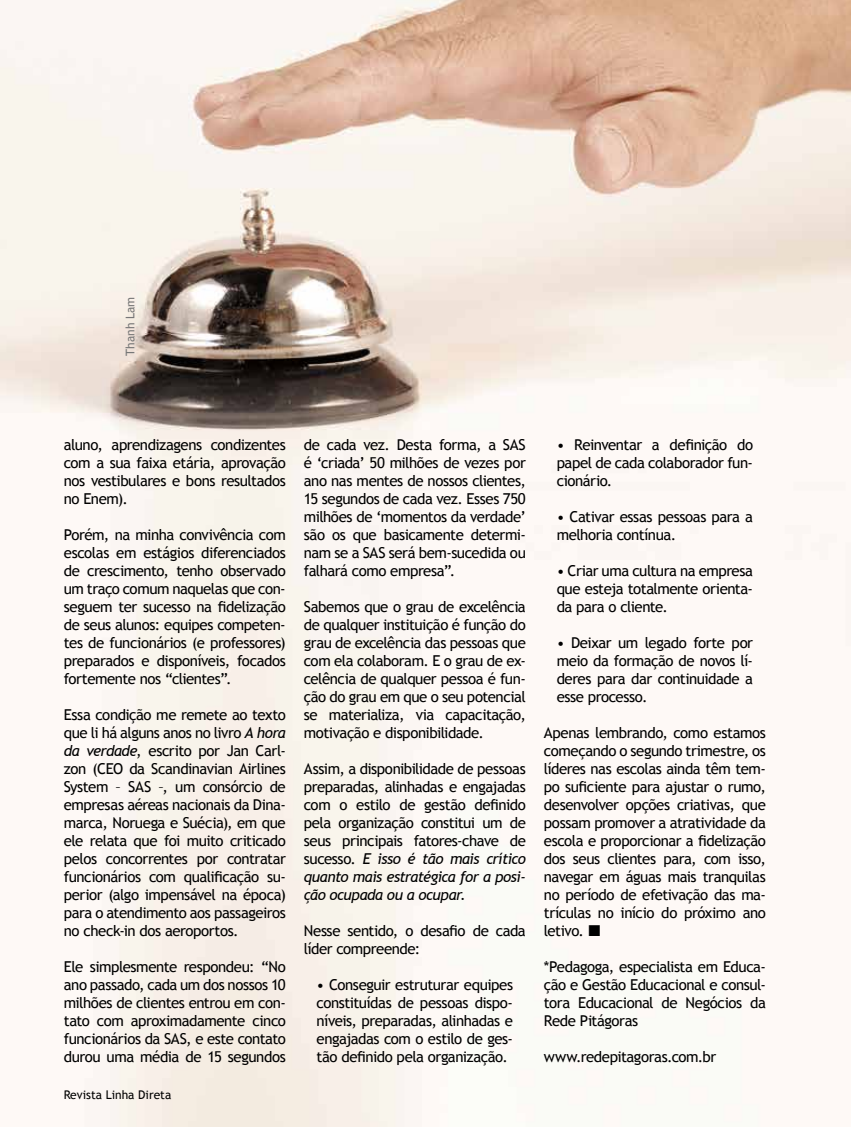
<style>
.page{position:relative;width:851px;height:1127px;background:#fff}
.page>*{position:absolute;margin:0;border:0;box-sizing:border-box;transform-origin:0 0}
.t1{font:15px/18px "Trebuchet MS";letter-spacing:-.03em;color:#000;text-align:justify}
.t2{font:12px "Trebuchet MS";color:#000}
.t3{font:12px "Trebuchet MS";letter-spacing:.005em;color:#777}
.s1{font-style:italic}
</style>
<div class="page">
<img style="left:0;top:0;width:850px;height:1127px">
<svg style="left:589px;top:925px;width:11px;height:11px"></svg>
<p class="t3" style="left:123px;top:356px;width:61px;rotate:-90deg">Thanh Lam</p>
<p class="t1" style="left:64px;top:436px;width:223px">aluno, aprendizagens condizentes com a sua faixa etária, aprovação nos vestibulares e bons resultados no Enem).</p>
<p class="t1" style="left:64px;top:526px;width:223px">Porém, na minha convivência com escolas em estágios diferenciados de crescimento, tenho observado um traço comum naquelas que con&shy;seguem ter sucesso na fidelização de seus alunos: equipes competen&shy;tes de funcionários (e professores) preparados e disponíveis, focados fortemente nos “clientes”.</p>
<p class="t1" style="left:64px;top:706px;width:223px">Essa condição me remete ao texto que li há alguns anos no livro <span class="s1">A hora da verdade</span>, escrito por Jan Carl&shy;zon (CEO da Scandinavian Airlines System – SAS –, um consórcio de empresas aéreas nacionais da Dina&shy;marca, Noruega e Suécia), em que ele relata que foi muito criticado pelos concorrentes por contratar funcionários com qualificação su&shy;perior (algo impensável na época) para o atendimento aos passageiros no check-in dos aeroportos.</p>
<p class="t1" style="left:64px;top:958px;width:223px">Ele simplesmente respondeu: “No ano passado, cada um dos nossos 10 milhões de clientes entrou em con&shy;tato com aproximadamente cinco funcionários da SAS, e este contato durou uma média de 15 segundos</p>
<p class="t2" style="left:64px;top:1088px;width:109px">Revista Linha Direta</p>
<p class="t1" style="left:304px;top:436px;width:223px">de cada vez. Desta forma, a SAS é ‘criada’ 50 milhões de vezes por ano nas mentes de nossos clientes, 15 segundos de cada vez. Esses 750 milhões de ‘momentos da verdade’ são os que basicamente determi&shy;nam se a SAS será bem-sucedida ou falhará como empresa”.</p>
<p class="t1" style="left:304px;top:598px;width:223px">Sabemos que o grau de excelência de qualquer instituição é função do grau de excelência das pessoas que com ela colaboram. E o grau de ex&shy;celência de qualquer pessoa é fun&shy;ção do grau em que o seu potencial se materializa, via capacitação, motivação e disponibilidade.</p>
<p class="t1" style="left:304px;top:760px;width:223px">Assim, a disponibilidade de pessoas preparadas, alinhadas e engajadas com o estilo de gestão definido pela organização constitui um de seus principais fatores-chave de sucesso. <span class="s1">E isso é tão mais crítico quanto mais estratégica for a posi&shy;ção ocupada ou a ocupar.</span></p>
<p class="t1" style="left:304px;top:922px;width:223px">Nesse sentido, o desafio de cada líder compreende:</p>
<p class="t1" style="left:316px;top:976px;width:198px">• Conseguir estruturar equipes constituídas de pessoas dispo&shy;níveis, preparadas, alinhadas e engajadas com o estilo de ges&shy;tão definido pela organização.</p>
<p class="t1" style="left:556px;top:436px;width:198px">• Reinventar a definição do papel de cada colaborador fun&shy;cionário.</p>
<p class="t1" style="left:556px;top:508px;width:198px">• Cativar essas pessoas para a melhoria contínua.</p>
<p class="t1" style="left:556px;top:562px;width:198px">• Criar uma cultura na empresa que esteja totalmente orienta&shy;da para o cliente.</p>
<p class="t1" style="left:556px;top:634px;width:198px">• Deixar um legado forte por meio da formação de novos lí&shy;deres para dar continuidade a esse processo.</p>
<p class="t1" style="left:544px;top:724px;width:223px">Apenas lembrando, como estamos começando o segundo trimestre, os líderes nas escolas ainda têm tem&shy;po suficiente para ajustar o rumo, desenvolver opções criativas, que possam promover a atratividade da escola e proporcionar a fidelização dos seus clientes para, com isso, navegar em águas mais tranquilas no período de efetivação das ma&shy;trículas no início do próximo ano letivo.</p>
<p class="t1" style="left:544px;top:958px;width:223px">*Pedagoga, especialista em Educa&shy;ção e Gestão Educacional e consul&shy;tora Educacional de Negócios da Rede Pitágoras</p>
<p class="t1" style="left:544px;top:1048px;width:174px">www.redepitagoras.com.br</p>
</div>
